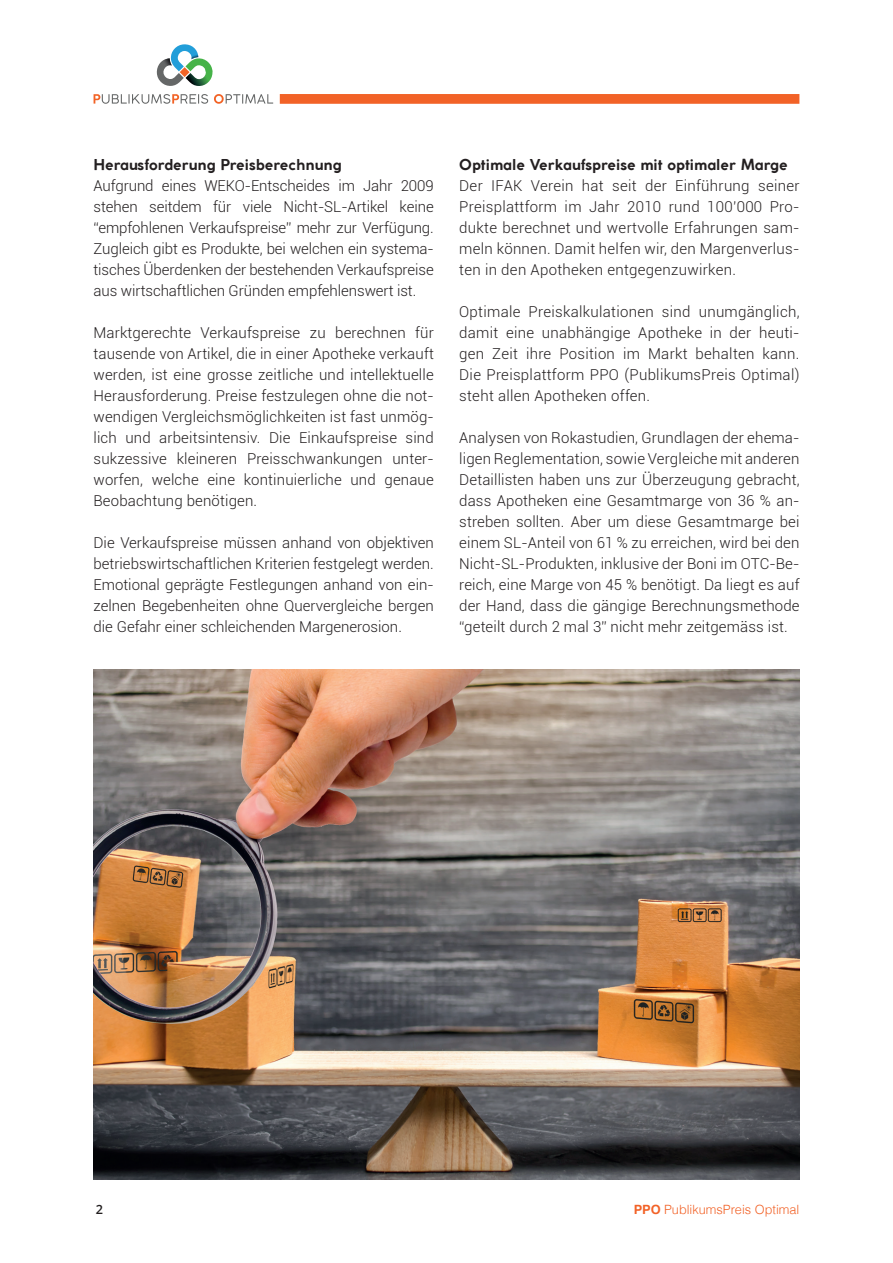
<style>
.page{position:relative;width:893px;height:1263px;background:#fff}
.page>*{position:absolute;margin:0;border:0;box-sizing:border-box;transform-origin:0 0}
.t1{font:300 15px/21px "Roboto";letter-spacing:.01em;color:#231f20;text-align:justify}
.t2{font:700 15px "Coco Gothic";color:#231f20}
.t3{font:300 12.75px "Helvetica";color:#f26227}
.t4{font:600 12.75px "Open Sans";color:#231f20}
.s1{font-weight:700}
</style>
<div class="page">
<img style="left:94px;top:669px;width:705px;height:510px">
<div style="left:280px;top:94px;width:519px;height:10px;background:#f26227"></div>
<svg style="left:94px;top:94px;width:114px;height:10px"></svg>
<svg style="left:214px;top:94px;width:59px;height:10px"></svg>
<svg style="left:156px;top:44px;width:56px;height:42px"></svg>
<p class="t2" style="left:94px;top:153px;width:250px">Herausforderung Preisberechnung</p>
<p class="t1" style="left:94px;top:174px;width:342px">Aufgrund eines WEKO-Entscheides im Jahr 2009 stehen seitdem für viele Nicht-SL-Artikel keine “empfohlenen Verkaufspreise” mehr zur Verfügung.<br>Zugleich gibt es Produkte, bei welchen ein systema&shy;tisches Überdenken der bestehenden Verkaufspreise aus wirtschaftlichen Gründen empfehlenswert ist.</p>
<p class="t1" style="left:94px;top:321px;width:342px">Marktgerechte Verkaufspreise zu berechnen für tausende von Artikel, die in einer Apotheke verkauft werden, ist eine grosse zeitliche und intellektuelle Herausforderung. Preise festzulegen ohne die not&shy;wendigen Vergleichsmöglichkeiten ist fast unmög&shy;lich und arbeitsintensiv. Die Einkaufspreise sind sukzessive kleineren Preisschwankungen unter&shy;worfen, welche eine kontinuierliche und genaue Beobachtung benötigen.</p>
<p class="t1" style="left:94px;top:531px;width:342px">Die Verkaufspreise müssen anhand von objektiven betriebswirtschaftlichen Kriterien festgelegt werden.<br>Emotional geprägte Festlegungen anhand von ein&shy;zelnen Begebenheiten ohne Quervergleiche bergen die Gefahr einer schleichenden Margenerosion.</p>
<p class="t2" style="left:459px;top:153px;width:330px">Optimale Verkaufspreise mit optimaler Marge</p>
<p class="t1" style="left:459px;top:174px;width:342px">Der IFAK Verein hat seit der Einführung seiner Preisplattform im Jahr 2010 rund 100’000 Pro&shy;dukte berechnet und wertvolle Erfahrungen sam&shy;meln können. Damit helfen wir, den Margenverlus&shy;ten in den Apotheken entgegenzuwirken.</p>
<p class="t1" style="left:459px;top:300px;width:342px">Optimale Preiskalkulationen sind unumgänglich, damit eine unabhängige Apotheke in der heuti&shy;gen Zeit ihre Position im Markt behalten kann.<br>Die Preisplattform PPO (PublikumsPreis Optimal) steht allen Apotheken offen.</p>
<p class="t1" style="left:459px;top:426px;width:342px">Analysen von Rokastudien, Grundlagen der ehema&shy;ligen Reglementation, sowie Vergleiche mit anderen Detaillisten haben uns zur Überzeugung gebracht, dass Apotheken eine Gesamtmarge von 36 % an&shy;streben sollten. Aber um diese Gesamtmarge bei einem SL-Anteil von 61 % zu erreichen, wird bei den Nicht-SL-Produkten, inklusive der Boni im OTC-Be&shy;reich, eine Marge von 45 % benötigt. Da liegt es auf der Hand, dass die gängige Berechnungsmethode “geteilt durch 2 mal 3” nicht mehr zeitgemäss ist.</p>
<p class="t4" style="left:96px;top:1200px;width:9px">2</p>
<p class="t3" style="left:634px;top:1198px;width:167px"><span class="s1">PPO</span> PublikumsPreis Optimal</p>
</div>
